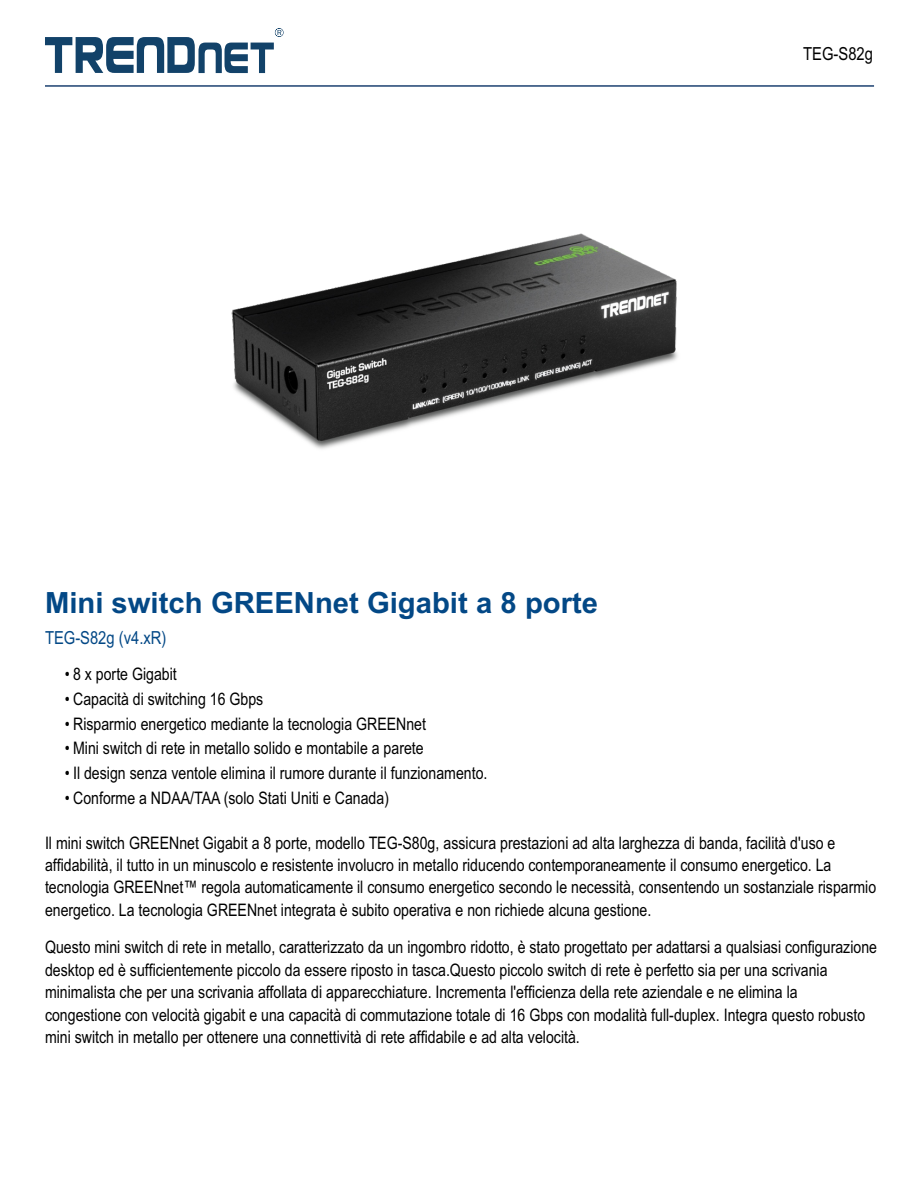
<style>
.page{position:relative;width:918px;height:1188px;background:#fff}
.page>*{position:absolute;margin:0;border:0;box-sizing:border-box;transform-origin:0 0}
.t1{font:700 29.25px "Arial";color:#034886}
.t2{font:18px "Arial Narrow";color:#034886}
.t3{font:18px "Arial Narrow";color:#000}
.t4{font:17.25px/22.5px "Arial Narrow";color:#000}
</style>
<div class="page">
<svg style="left:45px;top:28px;width:238px;height:45px"></svg>
<img style="left:231px;top:233px;width:447px;height:216px">
<hr style="left:45px;top:85px;width:829px;height:2px;background:#32537e">
<p class="t3" style="left:803px;top:47px;width:71px">TEG-S82g</p>
<h1 class="t1" style="left:45px;top:591px;width:555px">Mini switch GREENnet Gigabit a 8 porte</h1>
<p class="t2" style="left:45px;top:631px;width:123px">TEG-S82g (v4.xR)</p>
<p class="t4" style="left:65px;top:665px;width:114px">• 8 x porte Gigabit</p>
<p class="t4" style="left:65px;top:689px;width:200px">• Capacità di switching 16 Gbps</p>
<p class="t4" style="left:65px;top:714px;width:363px">• Risparmio energetico mediante la tecnologia GREENnet</p>
<p class="t4" style="left:65px;top:739px;width:360px">• Mini switch di rete in metallo solido e montabile a parete</p>
<p class="t4" style="left:65px;top:763px;width:424px">• Il design senza ventole elimina il rumore durante il funzionamento.</p>
<p class="t4" style="left:65px;top:788px;width:326px">• Conforme a NDAA/TAA (solo Stati Uniti e Canada)</p>
<p class="t4" style="left:45px;top:833px;width:833px">Il mini switch GREENnet Gigabit a 8 porte, modello TEG-S80g, assicura prestazioni ad alta larghezza di banda, facilità d'uso e affidabilità, il tutto in un minuscolo e resistente involucro in metallo riducendo contemporaneamente il consumo energetico. La tecnologia GREENnet™ regola automaticamente il consumo energetico secondo le necessità, consentendo un sostanziale risparmio energetico. La tecnologia GREENnet integrata è subito operativa e non richiede alcuna gestione.</p>
<p class="t4" style="left:45px;top:938px;width:834px">Questo mini switch di rete in metallo, caratterizzato da un ingombro ridotto, è stato progettato per adattarsi a qualsiasi configurazione desktop ed è sufficientemente piccolo da essere riposto in tasca.Questo piccolo switch di rete è perfetto sia per una scrivania minimalista che per una scrivania affollata di apparecchiature. Incrementa l'efficienza della rete aziendale e ne elimina la congestione con velocità gigabit e una capacità di commutazione totale di 16 Gbps con modalità full-duplex. Integra questo robusto mini switch in metallo per ottenere una connettività di rete affidabile e ad alta velocità.</p>
</div>
